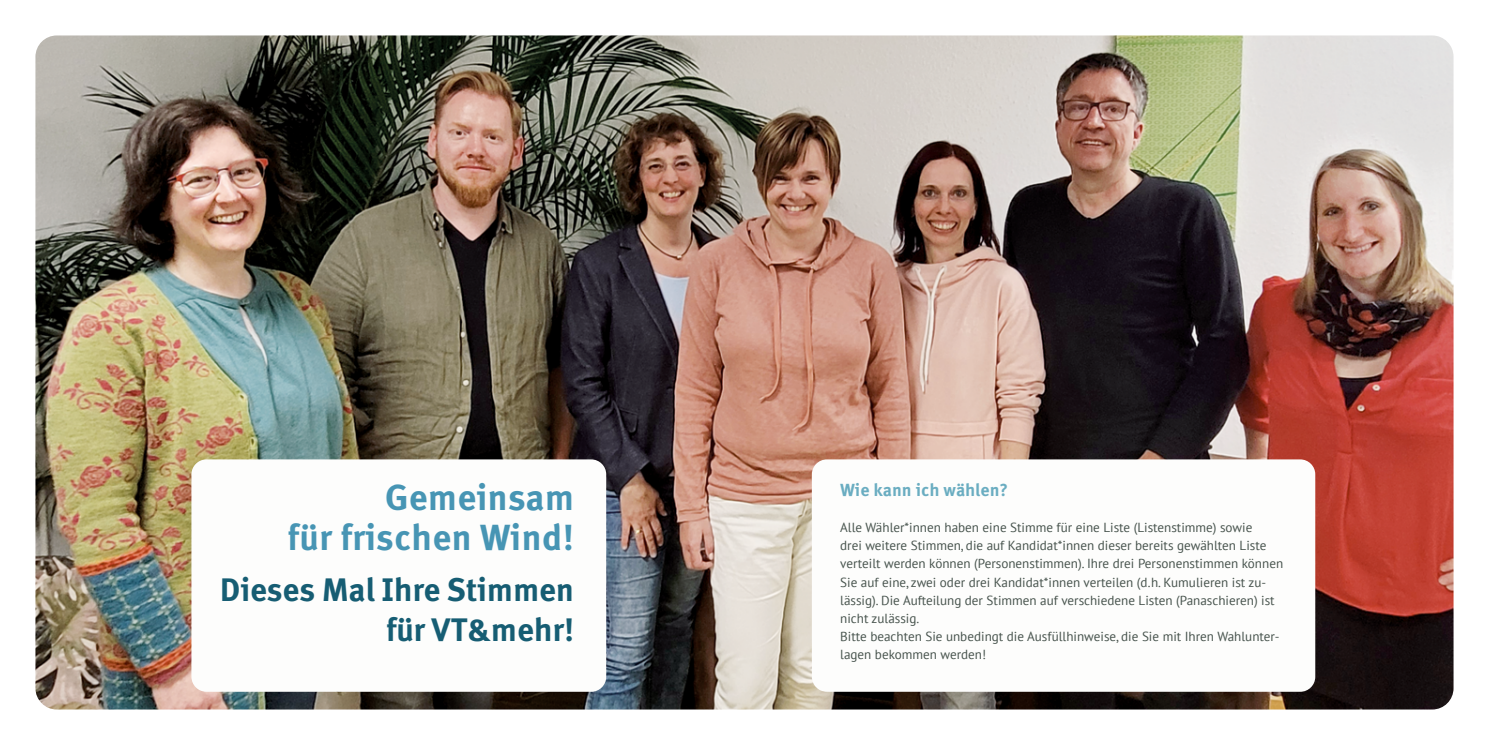
<style>
.page{position:relative;width:1489px;height:745px;background:#fff}
.page>*{position:absolute;margin:0;border:0;box-sizing:border-box;transform-origin:0 0}
.Randspalte_rechts_14{font:700 36.25px "Meta Correspondence Pro";color:#4795b4}
.Randspalte_rechts_14-2{font:700 32.5px/40px "Meta Correspondence Pro";letter-spacing:-.01em;color:#165d73;text-align:right}
.Randspalte_rechts_14-3{font:700 17.5px "Meta Correspondence Pro";letter-spacing:-.005em;color:#6aadc1}
.Fließtext_10_5_14_5{font:13.12px/18.1px "PT Sans";color:#47534d}
</style>
<div class="page">
<img style="left:35px;top:35px;width:1418px;height:674px">
<div style="left:811px;top:459px;width:504px;height:232px;background:#fdfdfc;border-radius:15px"></div>
<div style="left:191px;top:459px;width:415px;height:232px;background:#fdfdfc;border-radius:15px"></div>
<p class="Randspalte_rechts_14" style="left:385px;top:468px;width:191px">Gemeinsam</p>
<p class="Randspalte_rechts_14" style="left:287px;top:508px;width:288px">für frischen Wind!</p>
<p class="Randspalte_rechts_14-2" style="left:220px;top:567px;width:356px">Dieses Mal Ihre Stimmen für VT&amp;mehr!</p>
<p class="Randspalte_rechts_14-3" style="left:840px;top:475px;width:169px">Wie kann ich wählen?</p>
<p class="Fließtext_10_5_14_5" style="left:840px;top:518px;width:444px">Alle Wähler*innen haben eine Stimme für eine Liste (Listenstimme) sowie<br>drei weitere Stimmen, die auf Kandidat*innen dieser bereits gewählten Liste verteilt werden können (Personenstimmen). Ihre drei Personenstimmen können Sie auf eine, zwei oder drei Kandidat*innen verteilen (d.h. Kumulieren ist zu&shy;lässig). Die Aufteilung der Stimmen auf verschiedene Listen (Panaschieren) ist nicht zulässig.</p>
<p class="Fließtext_10_5_14_5" style="left:840px;top:626px;width:441px">Bitte beachten Sie unbedingt die Ausfüllhinweise, die Sie mit Ihren Wahlunter&shy;lagen bekommen werden!</p>
</div>
